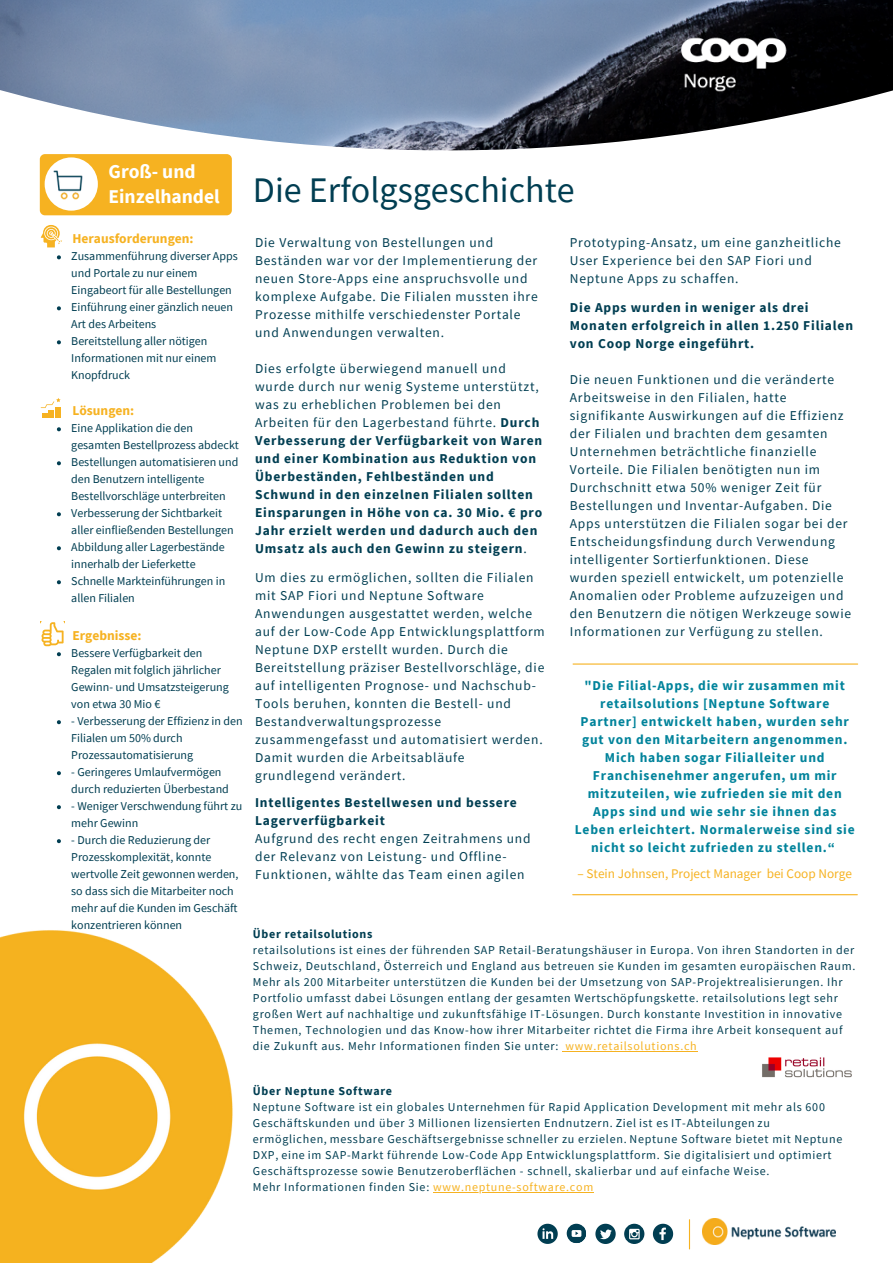
<style>
.page{position:relative;width:893px;height:1264px;background:#fff}
.page>*{position:absolute;margin:0;border:0;box-sizing:border-box;transform-origin:0 0}
.t1{font:36px "Source Sans Pro";color:#013e52}
.t2{font:700 19.5px/24.8px "Source Sans Pro";color:#fff}
.t3{font:13.5px/18px "Source Sans Pro";letter-spacing:.06em;color:#013e52}
.t4{font:700 13.5px/18px "Source Sans Pro";letter-spacing:.06em;color:#013e52}
.t5{font:700 13.5px/18px "Source Sans Pro";letter-spacing:.06em;color:#00839b;text-align:center}
.t6{font:700 13.5px "Source Sans Pro";color:#f6b221}
.t7{font:13.2px "Source Sans Pro";color:#f6b221}
.t8{font:12px/16px "Source Sans Pro";letter-spacing:.06em;color:#013e52}
.t9{font:12px/17px "Source Sans Pro";color:#013e52}
.t10{font:700 12px "Source Sans Pro";letter-spacing:.06em;color:#013e52}
.s1{font-weight:400}
.s2{color:#f6b221}
</style>
<div class="page">
<svg style="left:595px;top:1223px;width:20px;height:20px"></svg>
<svg style="left:537px;top:1223px;width:20px;height:20px"></svg>
<svg style="left:624px;top:1223px;width:20px;height:20px"></svg>
<svg style="left:629px;top:1228px;width:10px;height:11px"></svg>
<svg style="left:566px;top:1223px;width:20px;height:19px"></svg>
<svg style="left:569px;top:1226px;width:17px;height:17px"></svg>
<img style="left:0;top:0;width:892px;height:76px">
<svg style="left:0;top:76px;width:892px;height:184px"></svg>
<hr style="left:573px;top:663px;width:284px;height:1px;background:#f6b221">
<hr style="left:572px;top:894px;width:285px;height:1px;background:#f6b221">
<img style="left:0;top:930px;width:233px;height:332px">
<svg style="left:652px;top:1223px;width:21px;height:20px"></svg>
<img style="left:702px;top:1218px;width:133px;height:26px">
<svg style="left:689px;top:1219px;width:1px;height:29px"></svg>
<img style="left:762px;top:1057px;width:90px;height:21px">
<hr style="left:565px;top:1050px;width:132px;height:1px;background:#f6b221">
<svg style="left:57px;top:255px;width:4px;height:4px"></svg>
<svg style="left:57px;top:306px;width:4px;height:4px"></svg>
<svg style="left:57px;top:340px;width:4px;height:4px"></svg>
<svg style="left:57px;top:427px;width:4px;height:4px"></svg>
<svg style="left:57px;top:461px;width:4px;height:4px"></svg>
<svg style="left:57px;top:512px;width:4px;height:4px"></svg>
<svg style="left:57px;top:546px;width:4px;height:4px"></svg>
<svg style="left:57px;top:580px;width:4px;height:4px"></svg>
<svg style="left:57px;top:652px;width:4px;height:4px"></svg>
<svg style="left:57px;top:720px;width:4px;height:4px"></svg>
<svg style="left:57px;top:771px;width:4px;height:4px"></svg>
<svg style="left:57px;top:805px;width:4px;height:4px"></svg>
<svg style="left:57px;top:839px;width:4px;height:4px"></svg>
<hr style="left:433px;top:1191px;width:161px;height:1px;background:#f6b221">
<img style="left:640px;top:18px;width:174px;height:78px">
<div style="left:40px;top:154px;width:192px;height:61px;background:#f6b221;border-radius:5px"></div>
<img style="left:44px;top:157px;width:52px;height:54px">
<svg style="left:41px;top:622px;width:23px;height:24px"></svg>
<svg style="left:41px;top:225px;width:21px;height:22px"></svg>
<svg style="left:41px;top:398px;width:20px;height:20px"></svg>
<h2 class="t2" style="left:109px;top:159px;width:113px">Groß- und<br>Einzelhandel</h2>
<p class="t6" style="left:72px;top:230px;width:123px">Herausforderungen:</p>
<p class="t9" style="left:71px;top:247px;width:168px">Zusammenführung diverser Apps und Portale zu nur einem<br>Eingabeort für alle Bestellungen<br>Einführung einer gänzlich neuen<br>Art des Arbeitens<br>Bereitstellung aller nötigen<br>Informationen mit nur einem<br>Knopfdruck</p>
<p class="t6" style="left:72px;top:402px;width:63px">Lösungen:</p>
<p class="t9" style="left:71px;top:419px;width:169px">Eine Applikation die den gesamten Bestellprozess abdeckt<br>Bestellungen automatisieren und den Benutzern intelligente<br>Bestellvorschläge unterbreiten<br>Verbesserung der Sichtbarkeit aller einfließenden Bestellungen<br>Abbildung aller Lagerbestände innerhalb der Lieferkette<br>Schnelle Markteinführungen in allen Filialen</p>
<p class="t6" style="left:72px;top:627px;width:71px">Ergebnisse:</p>
<p class="t9" style="left:71px;top:644px;width:159px">Bessere Verfügbarkeit den<br>Regalen mit folglich jährlicher<br>Gewinn- und Umsatzsteigerung von etwa 30 Mio €</p>
<p class="t9" style="left:71px;top:712px;width:173px">- Verbesserung der Effizienz in den<br>Filialen um 50% durch<br>Prozessautomatisierung</p>
<p class="t9" style="left:71px;top:763px;width:159px">- Geringeres Umlaufvermögen durch reduzierten Überbestand</p>
<p class="t9" style="left:71px;top:797px;width:172px">- Weniger Verschwendung führt zu mehr Gewinn</p>
<p class="t9" style="left:71px;top:831px;width:169px">- Durch die Reduzierung der<br>Prozesskomplexität, konnte wertvolle Zeit gewonnen werden, so dass sich die Mitarbeiter noch mehr auf die Kunden im Geschäft konzentrieren können</p>
<h1 class="t1" style="left:253px;top:166px;width:323px">Die Erfolgsgeschichte</h1>
<p class="t3" style="left:255px;top:233px;width:284px">Die Verwaltung von Bestellungen und Beständen war vor der Implementierung der neuen Store-Apps eine anspruchsvolle und komplexe Aufgabe. Die Filialen mussten ihre Prozesse mithilfe verschiedenster Portale und Anwendungen verwalten.</p>
<p class="t4" style="left:255px;top:359px;width:289px"><span class="s1">Dies erfolgte überwiegend manuell und wurde durch nur wenig Systeme unterstützt, was zu erheblichen Problemen bei den Arbeiten für den Lagerbestand führte.</span> Durch Verbesserung der Verfügbarkeit von Waren und einer Kombination aus Reduktion von Überbeständen, Fehlbeständen und Schwund in den einzelnen Filialen sollten Einsparungen in Höhe von ca. 30 Mio. € pro Jahr erzielt werden und dadurch auch den Umsatz als auch den Gewinn zu steigern<span class="s1">.</span></p>
<p class="t3" style="left:255px;top:568px;width:291px">Um dies zu ermöglichen, sollten die Filialen mit SAP Fiori und Neptune Software Anwendungen ausgestattet werden, welche auf der Low-Code App Entwicklungsplattform Neptune DXP erstellt wurden. Durch die Bereitstellung präziser Bestellvorschläge, die auf intelligenten Prognose- und Nachschub-Tools beruhen, konnten die Bestell- und Bestandverwaltungsprozesse zusammengefasst und automatisiert werden.<br>Damit wurden die Arbeitsabläufe grundlegend verändert.</p>
<p class="t4" style="left:255px;top:793px;width:263px">Intelligentes Bestellwesen und bessere<br>Lagerverfügbarkeit</p>
<p class="t3" style="left:255px;top:829px;width:277px">Aufgrund des recht engen Zeitrahmens und der Relevanz von Leistung- und Offline-<br>Funktionen, wählte das Team einen agilen</p>
<p class="t3" style="left:569px;top:233px;width:272px">Prototyping-Ansatz, um eine ganzheitliche<br>User Experience bei den SAP Fiori und<br>Neptune Apps zu schaffen.</p>
<p class="t4" style="left:569px;top:298px;width:285px">Die Apps wurden in weniger als drei<br>Monaten erfolgreich in allen 1.250 Filialen von Coop Norge eingeführt.</p>
<p class="t3" style="left:569px;top:370px;width:283px">Die neuen Funktionen und die veränderte Arbeitsweise in den Filialen, hatte signifikante Auswirkungen auf die Effizienz der Filialen und brachten dem gesamten Unternehmen beträchtliche finanzielle Vorteile. Die Filialen benötigten nun im Durchschnitt etwa 50% weniger Zeit für Bestellungen und Inventar-Aufgaben. Die Apps unterstützen die Filialen sogar bei der Entscheidungsfindung durch Verwendung intelligenter Sortierfunktionen. Diese wurden speziell entwickelt, um potenzielle Anomalien oder Probleme aufzuzeigen und den Benutzern die nötigen Werkzeuge sowie Informationen zur Verfügung zu stellen.</p>
<p class="t5" style="left:574px;top:676px;width:281px">"Die Filial-Apps, die wir zusammen mit retailsolutions [Neptune Software Partner] entwickelt haben, wurden sehr gut von den Mitarbeitern angenommen.<br>Mich haben sogar Filialleiter und Franchisenehmer angerufen, um mir mitzuteilen, wie zufrieden sie mit den Apps sind und wie sehr sie ihnen das Leben erleichtert. Normalerweise sind sie nicht so leicht zufrieden zu stellen.“</p>
<p class="t7" style="left:577px;top:865px;width:276px">– Stein Johnsen, Project Manager bei Coop Norge</p>
<p class="t10" style="left:253px;top:926px;width:121px">Über retailsolutions</p>
<p class="t8" style="left:253px;top:941px;width:604px">retailsolutions ist eines der führenden SAP Retail-Beratungshäuser in Europa. Von ihren Standorten in der Schweiz, Deutschland, Österreich und England aus betreuen sie Kunden im gesamten europäischen Raum.<br>Mehr als 200 Mitarbeiter unterstützen die Kunden bei der Umsetzung von SAP-Projektrealisierungen. Ihr Portfolio umfasst dabei Lösungen entlang der gesamten Wertschöpfungskette. retailsolutions legt sehr großen Wert auf nachhaltige und zukunftsfähige IT-Lösungen. Durch konstante Investition in innovative Themen, Technologien und das Know-how ihrer Mitarbeiter richtet die Firma ihre Arbeit konsequent auf die Zukunft aus. Mehr Informationen finden Sie unter: <span class="s2">www.retailsolutions.ch</span></p>
<p class="t10" style="left:253px;top:1082px;width:141px">Über Neptune Software</p>
<p class="t8" style="left:253px;top:1098px;width:591px">Neptune Software ist ein globales Unternehmen für Rapid Application Development mit mehr als 600<br>Geschäftskunden und über 3 Millionen lizensierten Endnutzern. Ziel ist es IT-Abteilungen zu ermöglichen, messbare Geschäftsergebnisse schneller zu erzielen. Neptune Software bietet mit Neptune DXP, eine im SAP-Markt führende Low-Code App Entwicklungsplattform. Sie digitalisiert und optimiert Geschäftsprozesse sowie Benutzeroberflächen - schnell, skalierbar und auf einfache Weise.<br>Mehr Informationen finden Sie: <span class="s2">www.neptune-software.com</span></p>
</div>
